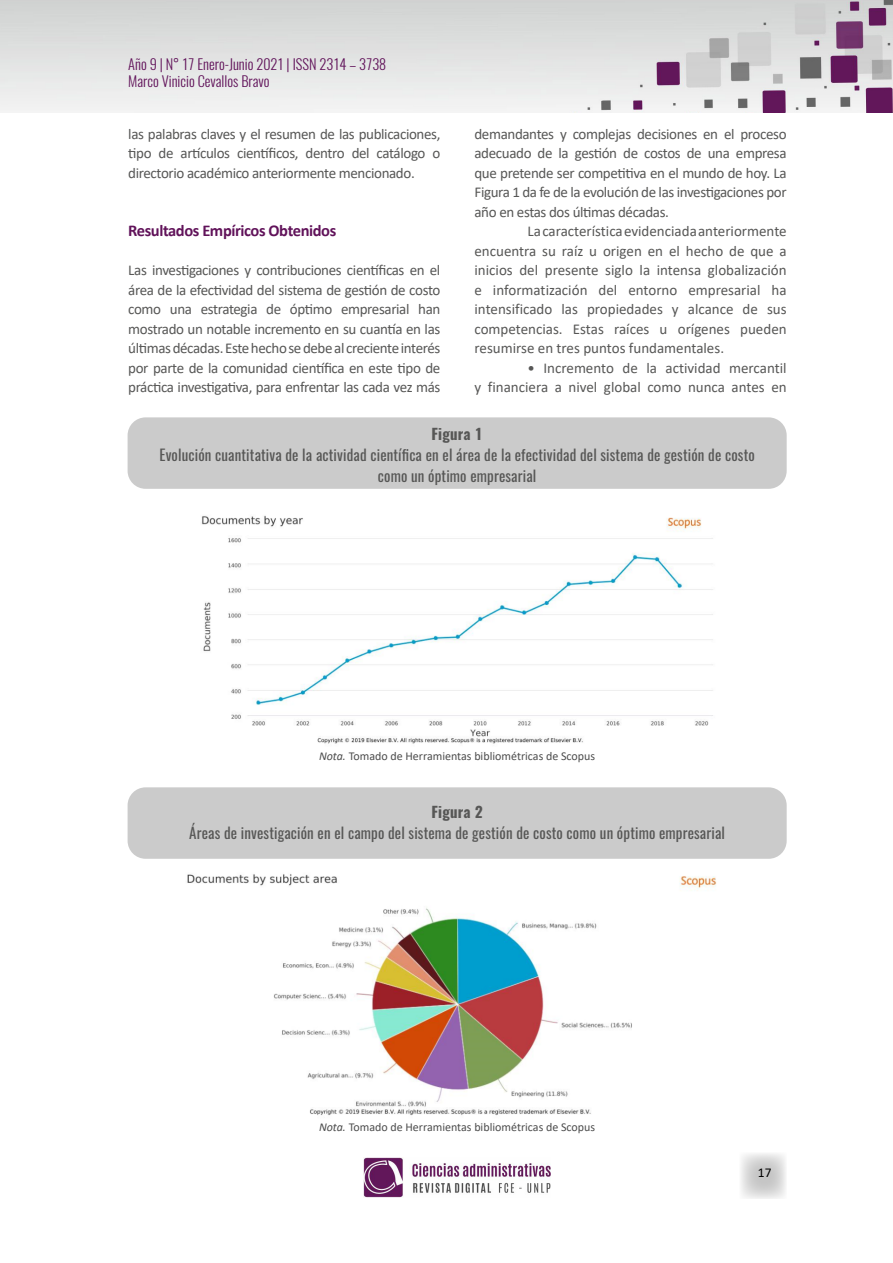
<style>
.page{position:relative;width:893px;height:1263px;background:#fff}
.page>*{position:absolute;margin:0;border:0;box-sizing:border-box;transform-origin:0 0}
.t1{font:700 16.5px "Calibri";letter-spacing:-.025em;color:#61135a}
.t2{font:15px/19.5px "Calibri";letter-spacing:-.025em;color:#575756;text-align:justify}
.t3{font:15px/21px "Oswald";letter-spacing:.01em;color:#575756;text-align:center}
.t4{font:15px/19.5px "Calibri";color:#575756;text-align:right}
.t5{font:700 15px "Oswald";letter-spacing:.01em;color:#575756}
.t6{font:300 14.4px/17.2px "Oswald";color:#61135a}
.t7{font:13.5px "Calibri";color:#000}
.t8{font:12px "Calibri";color:#4d4d4d}
.s1{font-style:italic}
</style>
<div class="page">
<svg style="left:741px;top:1153px;width:45px;height:46px"></svg>
<img style="left:0;top:0;width:893px;height:112px">
<img style="left:363px;top:1157px;width:188px;height:41px">
<div style="left:128px;top:417px;width:659px;height:72px;background:#c6c6c6;border-radius:18px"></div>
<div style="left:128px;top:787px;width:659px;height:72px;background:#c6c6c6;border-radius:18px"></div>
<img style="left:201px;top:515px;width:512px;height:229px">
<img style="left:187px;top:874px;width:530px;height:242px">
<p class="t6" style="left:128px;top:53px;width:260px">Año 9 | N° 17 Enero-Junio 2021 | ISSN 2314 – 3738<br>Marco Vinicio Cevallos Bravo</p>
<p class="t2" style="left:128px;top:124px;width:314px">las palabras claves y el resumen de las publicaciones, tipo de artículos científicos, dentro del catálogo o directorio académico anteriormente mencionado.</p>
<p class="t2" style="left:474px;top:124px;width:314px">demandantes y complejas decisiones en el proceso adecuado de la gestión de costos de una empresa que pretende ser competitiva en el mundo de hoy. La Figura 1 da fe de la evolución de las investigaciones por año en estas dos últimas décadas.</p>
<p class="t2" style="left:474px;top:221px;width:314px;text-indent:53px">La característica evidenciada anteriormente encuentra su raíz u origen en el hecho de que a inicios del presente siglo la intensa globalización e informatización del entorno empresarial ha intensificado las propiedades y alcance de sus competencias. Estas raíces u orígenes pueden resumirse en tres puntos fundamentales.</p>
<p class="t4" style="left:474px;top:358px;width:314px">• Incremento de la actividad mercantil<br>y financiera a nivel global como nunca antes en</p>
<p class="t5" style="left:432px;top:426px;width:53px">Figura 1</p>
<p class="t3" style="left:159px;top:442px;width:597px">Evolución cuantitativa de la actividad científica en el área de la efectividad del sistema de gestión de costo como un óptimo empresarial</p>
<p class="t1" style="left:128px;top:219px;width:209px">Resultados Empíricos Obtenidos</p>
<p class="t2" style="left:128px;top:260px;width:314px">Las investigaciones y contribuciones científicas en el área de la efectividad del sistema de gestión de costo como una estrategia de óptimo empresarial han mostrado un notable incremento en su cuantía en las últimas décadas. Este hecho se debe al creciente interés por parte de la comunidad científica en este tipo de práctica investigativa, para enfrentar las cada vez más</p>
<p class="t8" style="left:319px;top:747px;width:278px"><span class="s1">Nota.</span> Tomado de Herramientas bibliométricas de Scopus</p>
<p class="t5" style="left:432px;top:804px;width:53px">Figura 2</p>
<p class="t3" style="left:189px;top:821px;width:537px">Áreas de investigación en el campo del sistema de gestión de costo como un óptimo empresarial</p>
<p class="t8" style="left:319px;top:1119px;width:278px"><span class="s1">Nota.</span> Tomado de Herramientas bibliométricas de Scopus</p>
<p class="t7" style="left:758px;top:1163px;width:15px">17</p>
</div>
